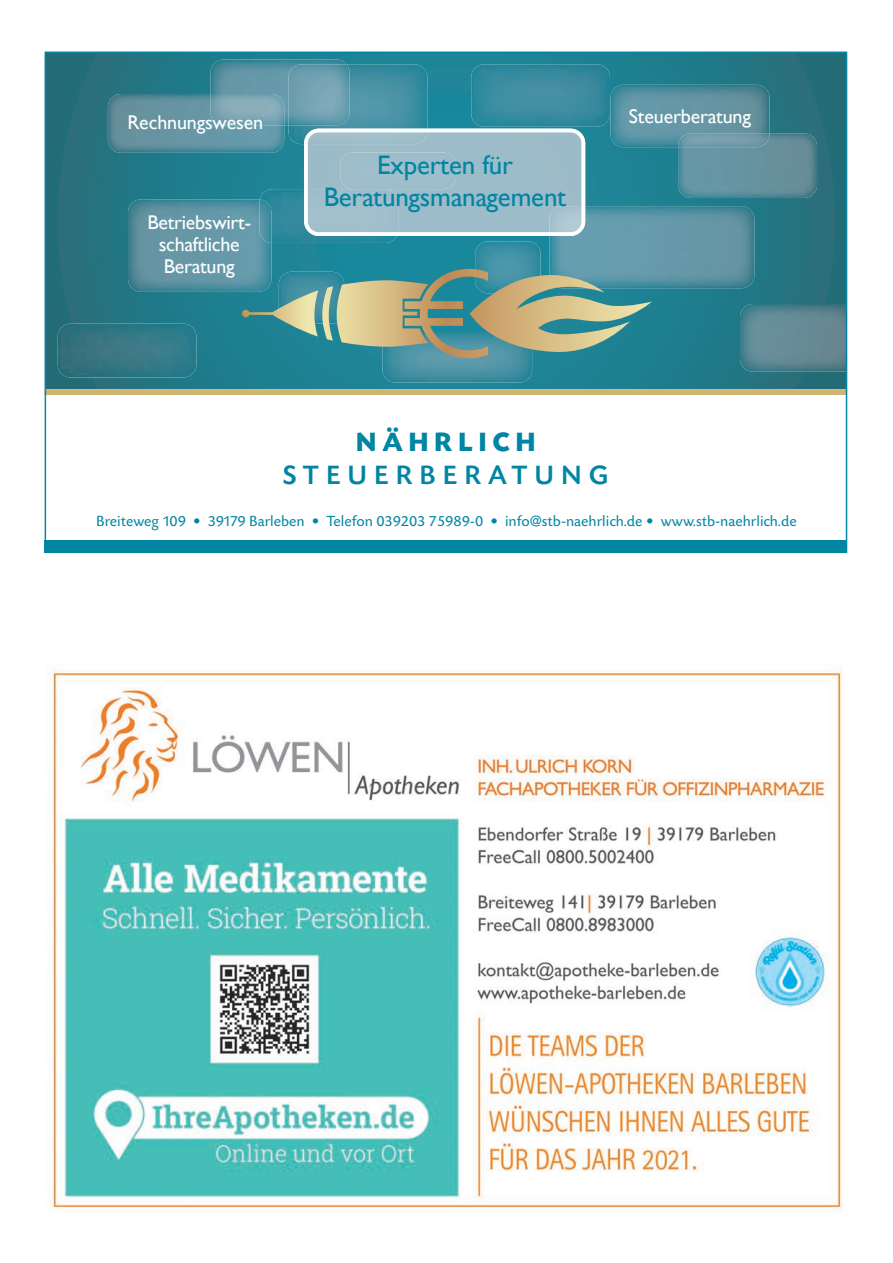
<style>
.page{position:relative;width:893px;height:1263px;background:#fff}
.page>*{position:absolute;margin:0;border:0;box-sizing:border-box;transform-origin:0 0}
.t1{font:500 27.9px "Today SB";letter-spacing:.25em;color:#0085a3}
.t2{font:700 27.9px "Today SB";letter-spacing:.2em;color:#0085a3}
.t3{font:26.85px/32.1px "Gill Sans";letter-spacing:-.01em;color:#0085a3;text-align:center}
.t4{font:19.8px/22px "Gill Sans";letter-spacing:-.015em;color:#fff;text-align:center}
.t5{font:15.45px "Today SB";color:#0085a3}
</style>
<div class="page">
<img style="left:52px;top:668px;width:790px;height:543px">
<div style="left:45px;top:540px;width:802px;height:13px;background:#0085a3"></div>
<svg style="left:47px;top:54px;width:798px;height:335px;background:#217988"></svg>
<img style="left:288px;top:64px;width:139px;height:80px">
<img style="left:549px;top:206px;width:205px;height:82px">
<img style="left:128px;top:199px;width:143px;height:93px">
<img style="left:260px;top:189px;width:137px;height:54px">
<img style="left:259px;top:199px;width:12px;height:44px">
<img style="left:108px;top:94px;width:176px;height:59px">
<img style="left:211px;top:59px;width:136px;height:66px">
<img style="left:288px;top:64px;width:61px;height:61px">
<img style="left:211px;top:94px;width:73px;height:31px">
<img style="left:475px;top:241px;width:66px;height:28px">
<img style="left:471px;top:64px;width:139px;height:63px">
<img style="left:610px;top:85px;width:159px;height:62px">
<img style="left:58px;top:324px;width:138px;height:53px">
<img style="left:678px;top:133px;width:139px;height:65px">
<img style="left:678px;top:133px;width:91px;height:14px">
<img style="left:382px;top:358px;width:150px;height:25px">
<img style="left:740px;top:304px;width:108px;height:68px">
<svg style="left:304px;top:129px;width:281px;height:107px;background:#a6c2ce"></svg>
<hr style="left:45px;top:390px;width:800px;height:4px;background:#d0b471">
<div style="left:45px;top:389px;width:801px;height:6px;border:1px solid #d0b471"></div>
<svg style="left:242px;top:269px;width:410px;height:89px;background:#749e91"></svg>
<p class="t4" style="left:127px;top:111px;width:137px">Rechnungswesen</p>
<p class="t4" style="left:147px;top:211px;width:105px">Betriebswirt&shy;schaftliche<br>Beratung</p>
<h2 class="t3" style="left:324px;top:149px;width:244px">Experten für<br>Beratungsmanagement</h2>
<p class="t4" style="left:629px;top:105px;width:124px">Steuerberatung</p>
<h1 class="t2" style="left:356px;top:427px;width:181px">NÄHRLICH</h1>
<h1 class="t1" style="left:283px;top:460px;width:327px">STEUERBERATUNG</h1>
<p class="t5" style="left:96px;top:513px;width:702px">Breiteweg 109 • 39179 Barleben • Telefon 039203 75989-0 • info@stb-naehrlich.de • www.stb-naehrlich.de</p>
</div>
